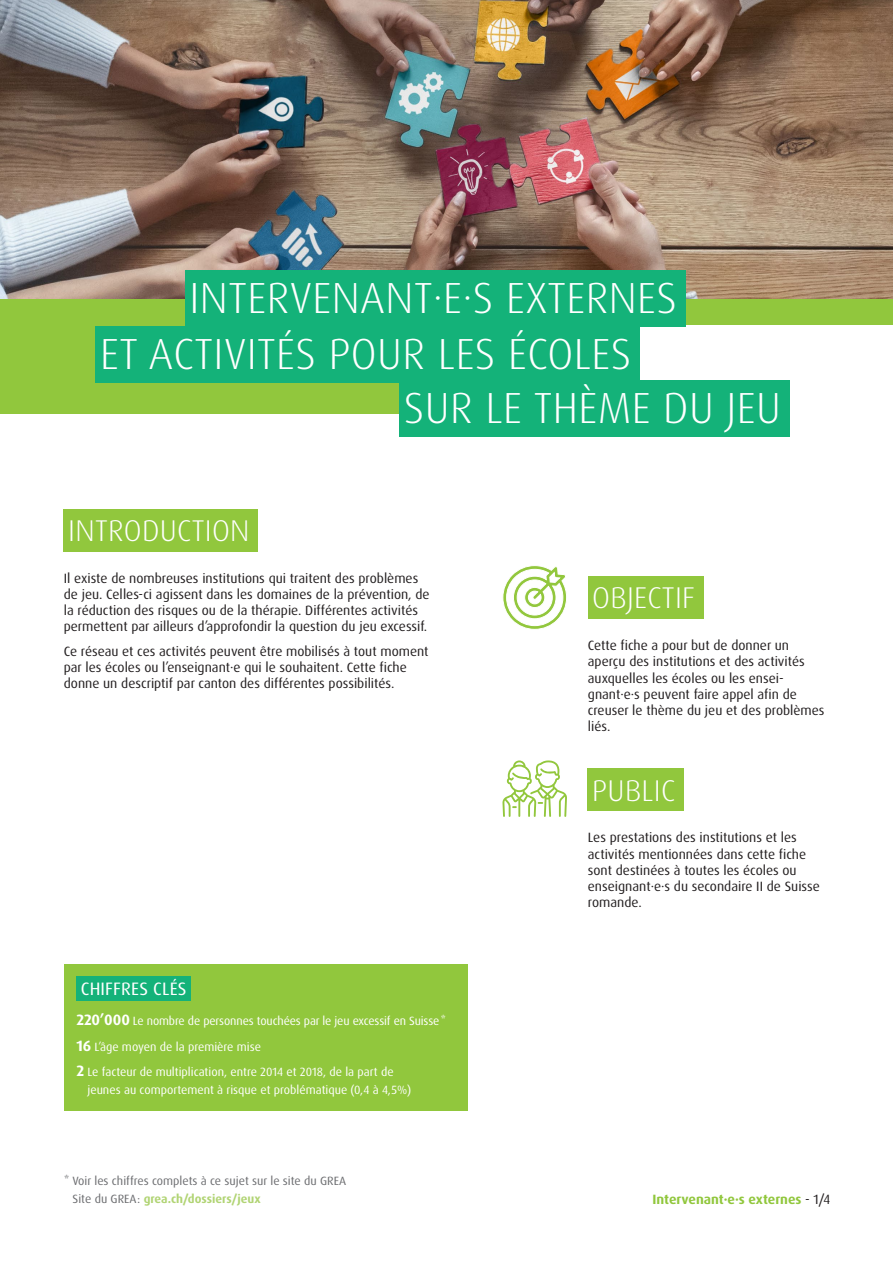
<style>
.page{position:relative;width:893px;height:1263px;background:#fff}
.page>*{position:absolute;margin:0;border:0;box-sizing:border-box;transform-origin:0 0}
.Titre_niv1{font:300 43.5px "Dax Pro";letter-spacing:.01em;color:#fff}
.Titre_niv2{font:300 30px "Dax Pro";letter-spacing:.01em;color:#fff}
.Titre_niv3{font:18px "Dax Pro";letter-spacing:.01em;color:#fff}
.Intro_mini{font:13.5px/16.2px "Dax Pro";color:#231f20}
.t1{font:700 13.5px "Dax Pro";color:#91c73d}
.Encadre{font:12px/17.2px "Dax Pro";color:#fff}
.Legende{font:12px "Dax Pro";color:#6c6d70}
.Legende-2{font:700 12px "Dax Pro";color:#b1d474}
.s1{font-weight:700;font-size:15px}
.s2{font-weight:400;color:#fff}
.s3{font-weight:400;color:#6c6d70}
.s4{font-weight:400;color:#231f20}
</style>
<div class="page">
<div style="left:0;top:302px;width:567px;height:111px;background:#91c73d"></div>
<img style="left:0;top:0;width:893px;height:299px">
<div style="left:588px;top:576px;width:116px;height:43px;background:#91c73d"></div>
<div style="left:588px;top:769px;width:96px;height:42px;background:#91c73d"></div>
<svg style="left:503px;top:565px;width:64px;height:65px"></svg>
<svg style="left:502px;top:760px;width:65px;height:57px"></svg>
<div style="left:64px;top:509px;width:194px;height:43px;background:#91c73d"></div>
<div style="left:185px;top:271px;width:501px;height:56px;background:#14b279"></div>
<div style="left:96px;top:326px;width:544px;height:57px;background:#14b279"></div>
<div style="left:399px;top:380px;width:390px;height:57px;background:#14b279"></div>
<div style="left:64px;top:964px;width:404px;height:147px;background:#91c73d"></div>
<div style="left:77px;top:976px;width:114px;height:25px;background:#14b279"></div>
<p class="Titre_niv1" style="left:189px;top:270px;width:489px">INTERVENANT·E·S EXTERNES</p>
<p class="Titre_niv1" style="left:100px;top:326px;width:533px">ET ACTIVITÉS POUR LES ÉCOLES</p>
<p class="Titre_niv1" style="left:404px;top:380px;width:379px">SUR LE THÈME DU JEU</p>
<p class="Titre_niv2" style="left:68px;top:511px;width:183px">INTRODUCTION</p>
<p class="Intro_mini" style="left:64px;top:570px;width:367px">Il existe de nombreuses institutions qui traitent des problèmes de jeu. Celles-ci agissent dans les domaines de la prévention, de la réduction des risques ou de la thérapie. Différentes activités permettent par ailleurs d’approfondir la question du jeu excessif.</p>
<p class="Intro_mini" style="left:64px;top:643px;width:366px">Ce réseau et ces activités peuvent être mobilisés à tout moment par les écoles ou l’enseignant·e qui le souhaitent. Cette fiche donne un descriptif par canton des différentes possibilités.</p>
<p class="Titre_niv3" style="left:81px;top:977px;width:107px">CHIFFRES CLÉS</p>
<p class="Encadre" style="left:77px;top:1012px;width:371px"><span class="s1">220’000</span> Le nombre de personnes touchées par le jeu excessif en Suisse*</p>
<p class="Encadre" style="left:77px;top:1038px;width:186px"><span class="s1">16</span> L’âge moyen de la première mise</p>
<p class="Encadre" style="left:87px;top:1064px;width:325px;text-indent:-11px"><span class="s1">2</span> Le facteur de multiplication, entre 2014 et 2018, de la part de jeunes au comportement à risque et problématique (0,4 à 4,5%)</p>
<p class="Legende" style="left:64px;top:1173px;width:284px">* Voir les chiffres complets à ce sujet sur le site du GREA</p>
<p class="Legende-2" style="left:64px;top:1191px;width:198px"><span class="s2">*</span> <span class="s3">Site du GREA:</span> grea.ch/dossiers/jeux</p>
<p class="Titre_niv2" style="left:592px;top:579px;width:104px">OBJECTIF</p>
<p class="Intro_mini" style="left:588px;top:637px;width:238px">Cette fiche a pour but de donner un aperçu des institutions et des activités auxquelles les écoles ou les ensei&shy;gnant·e·s peuvent faire appel afin de creuser le thème du jeu et des problèmes liés.</p>
<p class="Titre_niv2" style="left:592px;top:771px;width:85px">PUBLIC</p>
<p class="Intro_mini" style="left:588px;top:830px;width:233px">Les prestations des institutions et les activités mentionnées dans cette fiche sont destinées à toutes les écoles ou enseignant·e·s du secondaire II de Suisse romande.</p>
<p class="t1" style="left:653px;top:1191px;width:179px">Intervenant·e·s externes <span class="s4">- 1/4</span></p>
</div>
